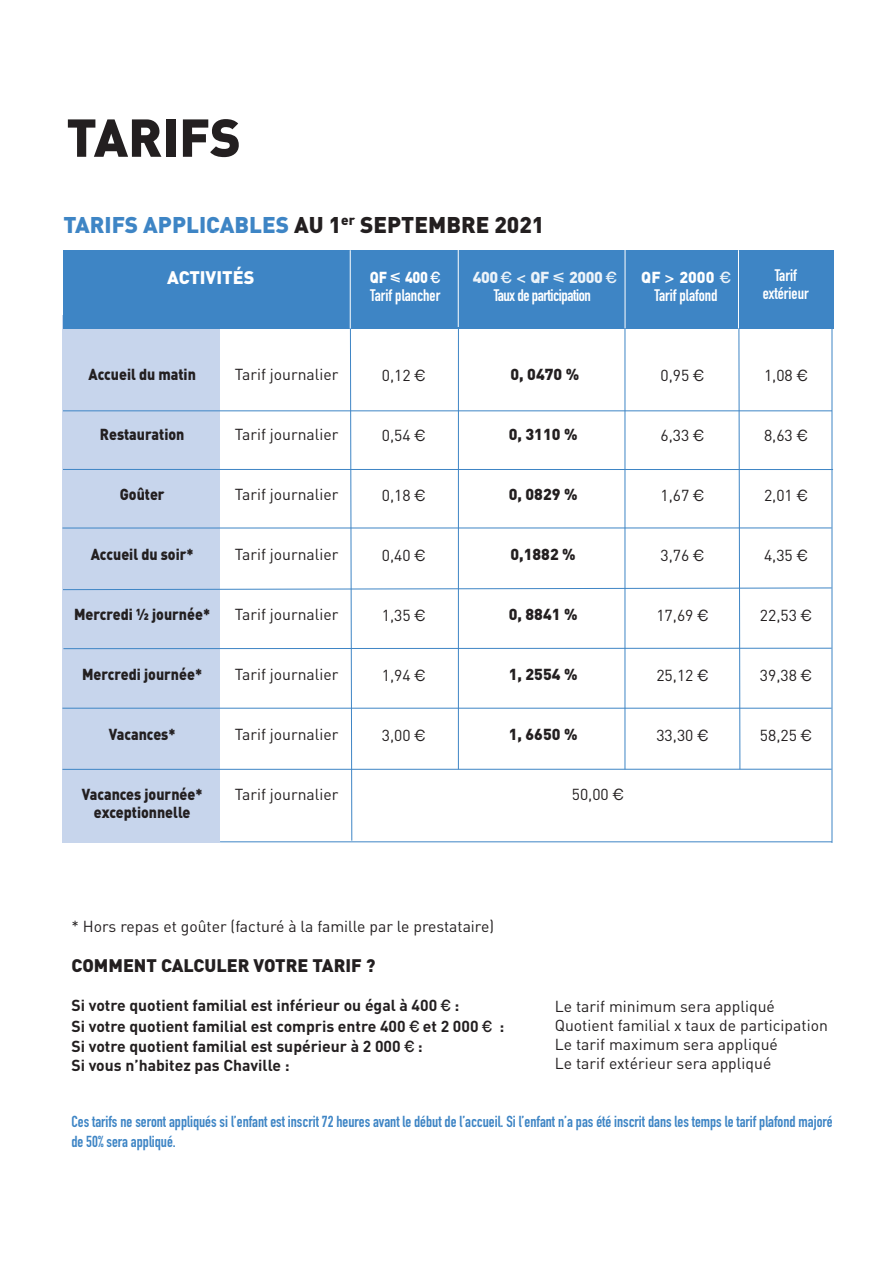
<style>
.page{position:relative;width:893px;height:1263px;background:#fff}
.page>*{position:absolute;margin:0;border:0;box-sizing:border-box;transform-origin:0 0}
.t1{font:900 52.5px "DIN";color:#231f20}
.t2{font:900 22.5px "DIN";color:#3e85c5}
.t3{font:900 18px "DIN";color:#231f20}
.t4{font:900 18px "DIN";color:#fff}
.t5{font:700 16.5px "DIN Condensed";color:#fff}
.t6{font:700 16.5px "DIN Condensed";letter-spacing:-.025em;color:#fff}
.t7{font:15.75px "DIN";color:#231f20}
.t8{font:700 15.75px "DIN";color:#231f20}
.t9{font:700 15.75px/19.8px "DIN Condensed";color:#3e85c5}
.t10{font:900 15.75px "DIN";color:#231f20;scale:.9 1}
.t11{font:900 15.75px "DIN";color:#231f20}
.t12{font:900 15.75px "DIN";letter-spacing:-.025em;color:rgb(255 255 255/.9)}
.t13{font:900 15.75px "DIN";color:#fff}
.t14{font:900 15.75px "DIN";color:#fff;scale:.9 1}
.s1{color:#231f20}
.s2{font-family:"Ping Fang SC";font-weight:600}
.s3{font-family:"Ping Fang SC";font-weight:600;color:rgb(255 255 255/.9)}
.s4{font-family:"Ping Fang SC"}
</style>
<div class="page">
<div style="left:63px;top:250px;width:770px;height:78px;background:#3e85c5"></div>
<hr style="left:220px;top:841px;width:612px;height:1px;background:#3e85c5">
<svg style="left:62px;top:326px;width:770px;height:515px"></svg>
<hr style="left:832px;top:324px;width:1px;height:519px;background:#3e85c5">
<hr style="left:350px;top:250px;width:1px;height:78px;background:#fff">
<hr style="left:458px;top:249px;width:1px;height:78px;background:#fff">
<hr style="left:625px;top:250px;width:1px;height:78px;background:#fff">
<hr style="left:738px;top:250px;width:1px;height:78px;background:#fff">
<p class="t1" style="left:66px;top:119px;width:176px">TARIFS</p>
<p class="t2" style="left:63px;top:217px;width:482px">TARIFS APPLICABLES <span class="s1">AU 1</span><sup>er</sup> <span class="s1">SEPTEMBRE 2021</span></p>
<p class="t4" style="left:167px;top:271px;width:89px">ACTIVITÉS</p>
<p class="t14" style="left:370px;top:272px;width:80px">QF <span class="s2">≤</span> 400 <span class="s2">€</span></p>
<p class="t5" style="left:370px;top:286px;width:71px">Tarif plancher</p>
<p class="t12" style="left:473px;top:272px;width:146px">400 <span class="s2">€ &lt;</span> QF <span class="s2">≤</span> 2000 <span class="s2">€</span></p>
<p class="t6" style="left:494px;top:286px;width:99px">Taux de participation</p>
<p class="t13" style="left:641px;top:272px;width:91px">QF <span class="s2">&gt;</span> 2000 <span class="s3">€</span></p>
<p class="t5" style="left:655px;top:286px;width:65px">Tarif plafond</p>
<p class="t5" style="left:775px;top:266px;width:23px">Tarif</p>
<p class="t5" style="left:763px;top:284px;width:47px">extérieur</p>
<p class="t10" style="left:88px;top:369px;width:121px">Accueil du matin</p>
<p class="t7" style="left:235px;top:368px;width:105px">Tarif journalier</p>
<p class="t7" style="left:382px;top:370px;width:45px">0,12 <span class="s4">€</span></p>
<p class="t11" style="left:510px;top:369px;width:70px">0, 0470 %</p>
<p class="t7" style="left:660px;top:370px;width:45px">0,95 <span class="s4">€</span></p>
<p class="t7" style="left:764px;top:370px;width:45px">1,08 <span class="s4">€</span></p>
<p class="t10" style="left:100px;top:429px;width:95px">Restauration</p>
<p class="t7" style="left:235px;top:428px;width:105px">Tarif journalier</p>
<p class="t7" style="left:382px;top:430px;width:45px">0,54 <span class="s4">€</span></p>
<p class="t11" style="left:509px;top:429px;width:70px">0, 3110 %</p>
<p class="t7" style="left:660px;top:430px;width:45px">6,33 <span class="s4">€</span></p>
<p class="t7" style="left:764px;top:430px;width:45px">8,63 <span class="s4">€</span></p>
<p class="t10" style="left:120px;top:489px;width:51px">Goûter</p>
<p class="t7" style="left:235px;top:488px;width:105px">Tarif journalier</p>
<p class="t7" style="left:382px;top:490px;width:45px">0,18 <span class="s4">€</span></p>
<p class="t11" style="left:509px;top:489px;width:70px">0, 0829 %</p>
<p class="t7" style="left:660px;top:490px;width:45px">1,67 <span class="s4">€</span></p>
<p class="t7" style="left:764px;top:490px;width:45px">2,01 <span class="s4">€</span></p>
<p class="t10" style="left:91px;top:549px;width:116px">Accueil du soir*</p>
<p class="t7" style="left:235px;top:548px;width:105px">Tarif journalier</p>
<p class="t7" style="left:382px;top:550px;width:45px">0,40 <span class="s4">€</span></p>
<p class="t11" style="left:510px;top:549px;width:67px">0,1882 %</p>
<p class="t7" style="left:660px;top:550px;width:45px">3,76 <span class="s4">€</span></p>
<p class="t7" style="left:764px;top:550px;width:45px">4,35 <span class="s4">€</span></p>
<p class="t10" style="left:74px;top:609px;width:153px">Mercredi ½ journée*</p>
<p class="t7" style="left:235px;top:608px;width:105px">Tarif journalier</p>
<p class="t7" style="left:382px;top:610px;width:45px">1,35 <span class="s4">€</span></p>
<p class="t11" style="left:509px;top:609px;width:70px">0, 8841 %</p>
<p class="t7" style="left:656px;top:610px;width:53px">17,69 <span class="s4">€</span></p>
<p class="t7" style="left:760px;top:610px;width:53px">22,53 <span class="s4">€</span></p>
<p class="t10" style="left:82px;top:669px;width:135px">Mercredi journée*</p>
<p class="t7" style="left:235px;top:668px;width:105px">Tarif journalier</p>
<p class="t7" style="left:382px;top:670px;width:45px">1,94 <span class="s4">€</span></p>
<p class="t11" style="left:509px;top:669px;width:70px">1, 2554 %</p>
<p class="t7" style="left:656px;top:670px;width:53px">25,12 <span class="s4">€</span></p>
<p class="t7" style="left:760px;top:670px;width:53px">39,38 <span class="s4">€</span></p>
<p class="t10" style="left:109px;top:729px;width:76px">Vacances*</p>
<p class="t7" style="left:235px;top:728px;width:105px">Tarif journalier</p>
<p class="t7" style="left:382px;top:730px;width:45px">3,00 <span class="s4">€</span></p>
<p class="t11" style="left:509px;top:729px;width:70px">1, 6650 %</p>
<p class="t7" style="left:656px;top:730px;width:53px">33,30 <span class="s4">€</span></p>
<p class="t7" style="left:760px;top:730px;width:53px">58,25 <span class="s4">€</span></p>
<p class="t10" style="left:82px;top:789px;width:136px">Vacances journée*</p>
<p class="t10" style="left:94px;top:807px;width:109px">exceptionnelle</p>
<p class="t7" style="left:235px;top:788px;width:105px">Tarif journalier</p>
<p class="t7" style="left:572px;top:789px;width:53px">50,00 <span class="s4">€</span></p>
<p class="t7" style="left:71px;top:920px;width:424px">* Hors repas et goûter (facturé à la famille par le prestataire)</p>
<p class="t3" style="left:71px;top:959px;width:306px">COMMENT CALCULER VOTRE TARIF ?</p>
<p class="t8" style="left:71px;top:1000px;width:389px">Si votre quotient familial est inférieur ou égal à 400 <span class="s2">€</span> :</p>
<p class="t8" style="left:71px;top:1020px;width:434px">Si votre quotient familial est compris entre 400 <span class="s2">€</span> et 2 000 <span class="s2">€</span> :</p>
<p class="t8" style="left:71px;top:1041px;width:353px">Si votre quotient familial est supérieur à 2 000 <span class="s2">€</span> :</p>
<p class="t8" style="left:71px;top:1060px;width:220px">Si vous n’habitez pas Chaville :</p>
<p class="t7" style="left:555px;top:1001px;width:222px">Le tarif minimum sera appliqué</p>
<p class="t7" style="left:555px;top:1020px;width:274px">Quotient familial x taux de participation</p>
<p class="t7" style="left:555px;top:1039px;width:225px">Le tarif maximum sera appliqué</p>
<p class="t7" style="left:555px;top:1058px;width:218px">Le tarif extérieur sera appliqué</p>
<p class="t9" style="left:71px;top:1112px;width:763px">Ces tarifs ne seront appliqués si l’enfant est inscrit 72 heures avant le début de l’accueil. Si l’enfant n’a pas été inscrit dans les temps le tarif plafond majoré de 50% sera appliqué.</p>
</div>
